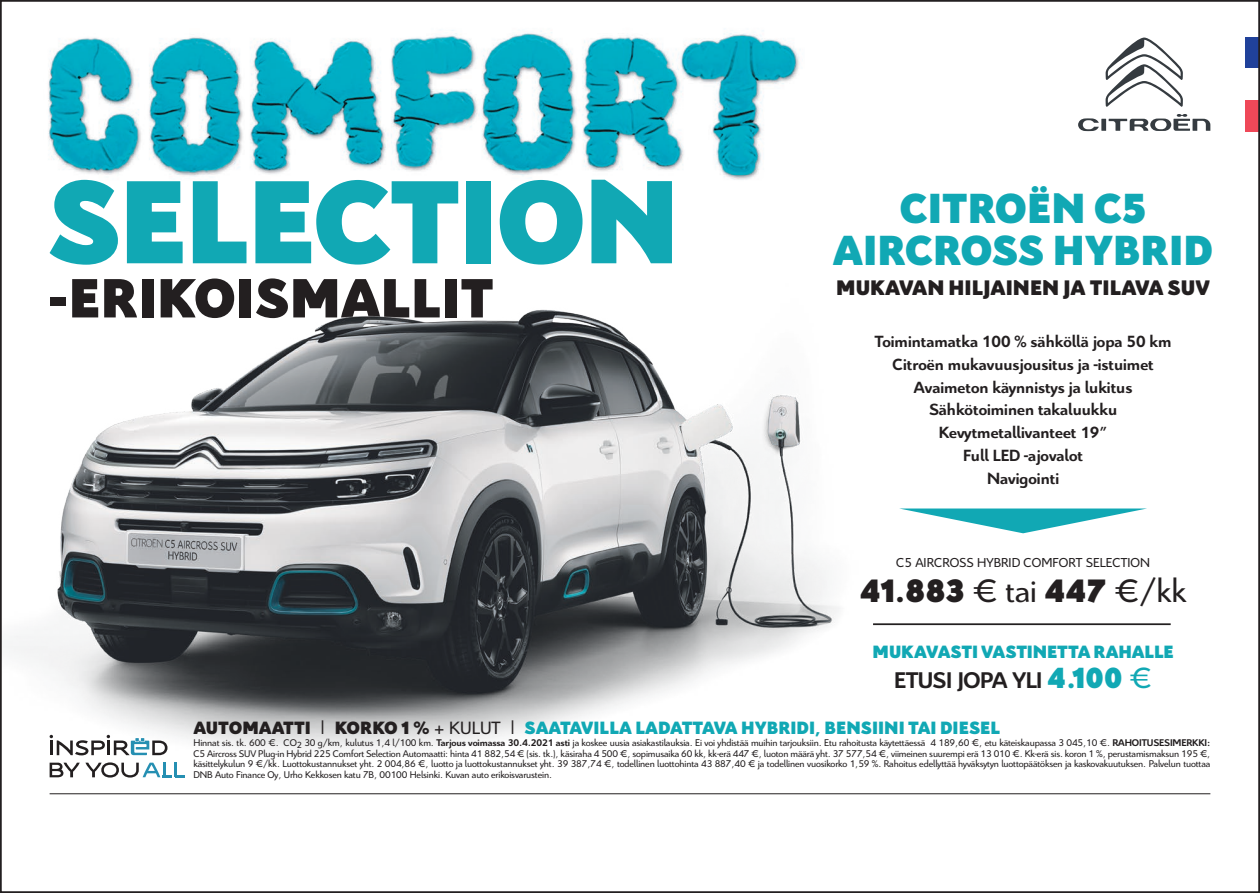
<style>
.page{position:relative;width:1260px;height:893px;background:#fff}
.page>*{position:absolute;margin:0;border:0;box-sizing:border-box;transform-origin:0 0}
.t1{font:900 127.75px "Citroen";letter-spacing:-.02em;color:#11a8b4}
.t2{font:900 59.68px "Citroen";color:#231f20}
.t3{font:900 45.5px/42px "Citroen";color:#11a8b4;text-align:center}
.t4{font:900 35px "Citroen";color:#231f20}
.t5{font:700 24.5px "Citroen";letter-spacing:-.015em;color:#231f20}
.t6{font:900 22.75px "Citroen";color:#231f20}
.t7{font:900 19.25px "Citroen";color:#11a8b4}
.t8{font:700 17.5px/22.8px "Citroen";color:#231f20;text-align:center}
.t9{font:14px "Citroen";color:#231f20}
.t10{font:10.5px/10.5px "Citroen";letter-spacing:-.01em;color:#231f20;text-align:justify}
.s1{font-weight:400}
.s2{font-weight:900;font-size:31.5px;color:#11a8b4}
.s3{font-weight:400;font-size:31.5px;color:#11a8b4}
.s4{color:#231f20}
.s5{font-weight:400;color:#231f20}
.s6{font-weight:700}
</style>
<div class="page">
<img style="left:48px;top:30px;width:752px;height:150px">
<svg style="left:1078px;top:114px;width:132px;height:17px"></svg>
<svg style="left:1106px;top:38px;width:77px;height:69px"></svg>
<div style="left:1245px;top:38px;width:15px;height:31px;background:#20419a"></div>
<div style="left:1245px;top:100px;width:15px;height:31px;background:#ef4858"></div>
<img style="left:5px;top:309px;width:880px;height:485px">
<svg style="left:899px;top:508px;width:248px;height:25px"></svg>
<hr style="left:873px;top:623px;width:298px;height:2px;background:#231f20">
<svg style="left:50px;top:735px;width:118px;height:20px"></svg>
<svg style="left:50px;top:762px;width:134px;height:15px"></svg>
<hr style="left:50px;top:793px;width:1160px;height:1px;background:#231f20">
<h1 class="t1" style="left:47px;top:128px;width:634px">SELECTION</h1>
<h2 class="t2" style="left:47px;top:254px;width:448px">-ERIKOISMALLIT</h2>
<h3 class="t3" style="left:833px;top:185px;width:382px">CITROËN C5<br>AIRCROSS HYBRID</h3>
<h3 class="t6" style="left:836px;top:271px;width:375px">MUKAVAN HILJAINEN JA TILAVA SUV</h3>
<h3 class="t8" style="left:875px;top:329px;width:298px">Toimintamatka 100 % sähköllä jopa 50 km<br>Citroën mukavuusjousitus ja -istuimet<br>Avaimeton käynnistys ja lukitus<br>Sähkötoiminen takaluukku<br>Kevytmetallivanteet 19”<br>Full LED -ajovalot<br>Navigointi</h3>
<h3 class="t9" style="left:896px;top:554px;width:255px">C5 AIRCROSS HYBRID COMFORT SELECTION</h3>
<h3 class="t4" style="left:860px;top:565px;width:328px">41.883 <span class="s1">€ tai</span> 447 <span class="s1">€/kk</span></h3>
<h3 class="t7" style="left:873px;top:638px;width:303px">MUKAVASTI VASTINETTA RAHALLE</h3>
<h3 class="t5" style="left:894px;top:663px;width:259px">ETUSI JOPA YLI <span class="s2">4.100</span> <span class="s3">€</span></h3>
<h3 class="t7" style="left:193px;top:714px;width:808px"><span class="s4">AUTOMAATTI</span> <span class="s5">|</span> <span class="s4">KORKO 1 %</span> <span class="s5">+ KULUT |</span> SAATAVILLA LADATTAVA HYBRIDI, BENSIINI TAI DIESEL</h3>
<p class="t10" style="left:193px;top:737px;width:1019px">Hinnat sis. tk. 600 €. CO<sub>2</sub> 30 g/km, kulutus 1,4 l/100 km. <span class="s6">Tarjous voimassa 30.4.2021 asti</span> ja koskee uusia asiakastilauksia. Ei voi yhdistää muihin tarjouksiin. Etu rahoitusta käytettäessä 4 189,60 €, etu käteiskaupassa 3 045,10 €. <span class="s6">RAHOITUSESIMERKKI:<br></span>C5 Aircross SUV Plug-in Hybrid 225 Comfort Selection Automaatti: hinta 41 882,54 € (sis. tk.), käsiraha 4 500 €, sopimusaika 60 kk, kk-erä 447 €, luoton määrä yht. 37 577,54 €, viimeinen suurempi erä 13 010 €. Kk-erä sis. koron 1 %, perustamismaksun 195 €, käsittelykulun 9 €/kk. Luottokustannukset yht. 2 004,86 €, luotto ja luottokustannukset yht. 39 387,74 €, todellinen luottohinta 43 887,40 € ja todellinen vuosikorko 1,59 %. Rahoitus edellyttää hyväksytyn luottopäätöksen ja kaskovakuutuksen. Palvelun tuottaa DNB Auto Finance Oy, Urho Kekkosen katu 7B, 00100 Helsinki. Kuvan auto erikoisvarustein.</p>
</div>
